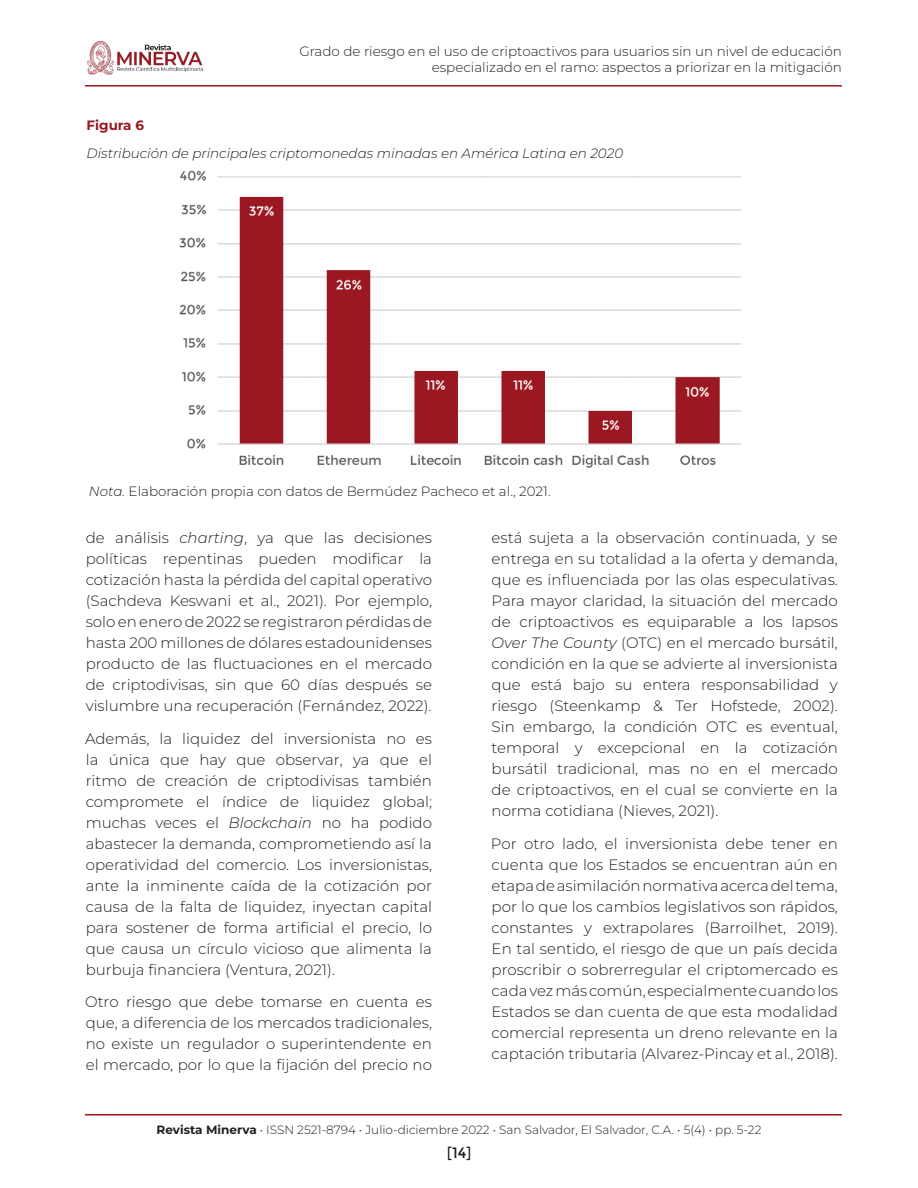
<style>
.page{position:relative;width:918px;height:1188px;background:#fff}
.page>*{position:absolute;margin:0;border:0;box-sizing:border-box;transform-origin:0 0}
.t1{font:300 15px/21px "Montserrat";color:#231f20;text-align:justify}
.t2{font:15px "Montserrat";color:#231f20}
.t3{font:300 13.5px/16.2px "Montserrat";color:#231f20;text-align:right}
.t4{font:italic 300 13.5px "Montserrat";color:#231f20}
.t5{font:700 13.5px "Montserrat";color:#9b1721}
.t6{font:300 12px "Montserrat";color:#231f20}
.s1{font-style:italic}
.s2{font-weight:700}
</style>
<div class="page">
<hr style="left:85px;top:85px;width:757px;height:2px;background:#9b1721">
<hr style="left:85px;top:1114px;width:757px;height:2px;background:#9b1721">
<img style="left:87px;top:40px;width:116px;height:35px">
<img style="left:179px;top:170px;width:562px;height:298px">
<p class="t3" style="left:299px;top:43px;width:544px">Grado de riesgo en el uso de criptoactivos para usuarios sin un nivel de educación especializado en el ramo: aspectos a priorizar en la mitigación</p>
<p class="t5" style="left:87px;top:116px;width:59px">Figura 6</p>
<p class="t4" style="left:87px;top:144px;width:538px">Distribución de principales criptomonedas minadas en América Latina en 2020</p>
<p class="t3" style="left:89px;top:482px;width:463px"><span class="s1">Nota.</span> Elaboración propia con datos de Bermúdez Pacheco et al., 2021.</p>
<p class="t1" style="left:86px;top:526px;width:348px">de análisis <span class="s1">charting</span>, ya que las decisiones políticas repentinas pueden modificar la cotización hasta la pérdida del capital operativo (Sachdeva Keswani et al., 2021). Por ejemplo, solo en enero de 2022 se registraron pérdidas de hasta 200 millones de dólares estadounidenses producto de las fluctuaciones en el mercado de criptodivisas, sin que 60 días después se vislumbre una recuperación (Fernández, 2022).</p>
<p class="t1" style="left:85px;top:727px;width:349px">Además, la liquidez del inversionista no es la única que hay que observar, ya que el ritmo de creación de criptodivisas también compromete el índice de liquidez global; muchas veces el <span class="s1">Blockchain</span> no ha podido abastecer la demanda, comprometiendo así la operatividad del comercio. Los inversionistas, ante la inminente caída de la cotización por causa de la falta de liquidez, inyectan capital para sostener de forma artificial el precio, lo que causa un círculo vicioso que alimenta la burbuja financiera (Ventura, 2021).</p>
<p class="t1" style="left:85px;top:991px;width:349px">Otro riesgo que debe tomarse en cuenta es que, a diferencia de los mercados tradicionales, no existe un regulador o superintendente en el mercado, por lo que la fijación del precio no</p>
<p class="t1" style="left:492px;top:526px;width:348px">está sujeta a la observación continuada, y se entrega en su totalidad a la oferta y demanda, que es influenciada por las olas especulativas.<br>Para mayor claridad, la situación del mercado de criptoactivos es equiparable a los lapsos <span class="s1">Over The County</span> (OTC) en el mercado bursátil, condición en la que se advierte al inversionista que está bajo su entera responsabilidad y riesgo (Steenkamp &amp; Ter Hofstede, 2002).<br>Sin embargo, la condición OTC es eventual, temporal y excepcional en la cotización bursátil tradicional, mas no en el mercado de criptoactivos, en el cual se convierte en la norma cotidiana (Nieves, 2021).</p>
<p class="t1" style="left:491px;top:832px;width:349px">Por otro lado, el inversionista debe tener en cuenta que los Estados se encuentran aún en etapa de asimilación normativa acerca del tema, por lo que los cambios legislativos son rápidos, constantes y extrapolares (Barroilhet, 2019).<br>En tal sentido, el riesgo de que un país decida proscribir o sobrerregular el criptomercado es cada vez más común, especialmente cuando los Estados se dan cuenta de que esta modalidad comercial representa un dreno relevante en la captación tributaria (Alvarez-Pincay et al., 2018).</p>
<p class="t6" style="left:157px;top:1122px;width:606px"><span class="s2">Revista Minerva</span> • ISSN 2521-8794 • Julio-diciembre 2022 • San Salvador, El Salvador, C.A. • 5(4) • pp. 5-22</p>
<p class="t2" style="left:447px;top:1144px;width:26px">[14]</p>
</div>
